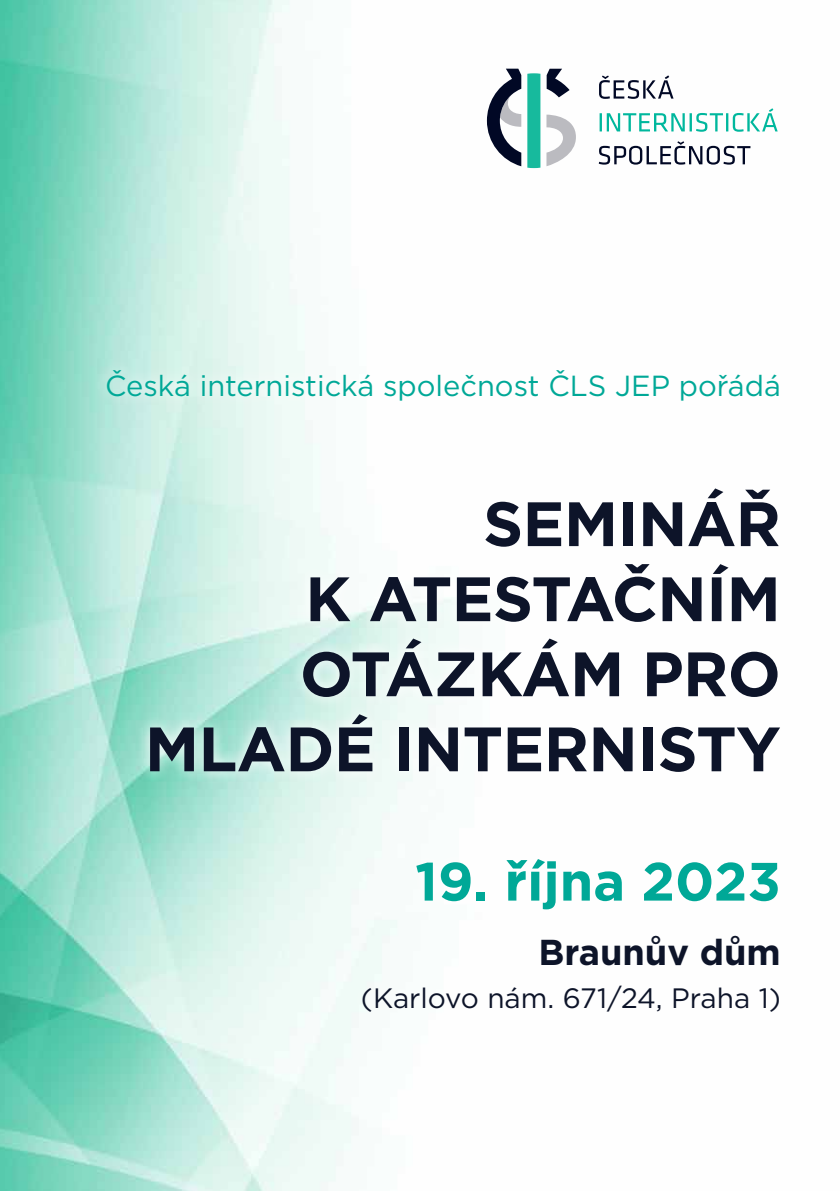
<style>
.page{position:relative;width:840px;height:1191px;background:#fff}
.page>*{position:absolute;margin:0;border:0;box-sizing:border-box;transform-origin:0 0}
.t1{font:700 62.6px/75px "Gotham";letter-spacing:-.01em;color:#0d1429;text-align:right}
.t2{font:700 53.8px "Gotham";color:#00a897}
.t3{font:700 36px "Gotham";color:#0d1429}
.t4{font:29px "Gotham";color:#00a897}
.t5{font:28px "Gotham";color:#0d1429}
</style>
<div class="page">
<img style="left:0;top:0;width:778px;height:1191px">
<svg style="left:598px;top:141px;width:152px;height:24px"></svg>
<svg style="left:599px;top:108px;width:178px;height:24px"></svg>
<svg style="left:598px;top:75px;width:75px;height:24px"></svg>
<svg style="left:546px;top:115px;width:29px;height:51px"></svg>
<svg style="left:527px;top:73px;width:13px;height:95px"></svg>
<svg style="left:546px;top:69px;width:23px;height:28px"></svg>
<svg style="left:486px;top:69px;width:35px;height:97px"></svg>
<svg style="left:94px;top:356px;width:684px;height:668px"></svg>
<p class="t4" style="left:105px;top:367px;width:676px">Česká internistická společnost ČLS JEP pořádá</p>
<p class="t1" style="left:145px;top:486px;width:637px">SEMINÁŘ<br>K ATESTAČNÍM<br>OTÁZKÁM PRO<br>MLADÉ INTERNISTY</p>
<p class="t2" style="left:415px;top:846px;width:367px">19. října 2023</p>
<p class="t3" style="left:538px;top:928px;width:244px">Braunův dům</p>
<p class="t5" style="left:361px;top:980px;width:421px">(Karlovo nám. 671/24, Praha 1)</p>
</div>
